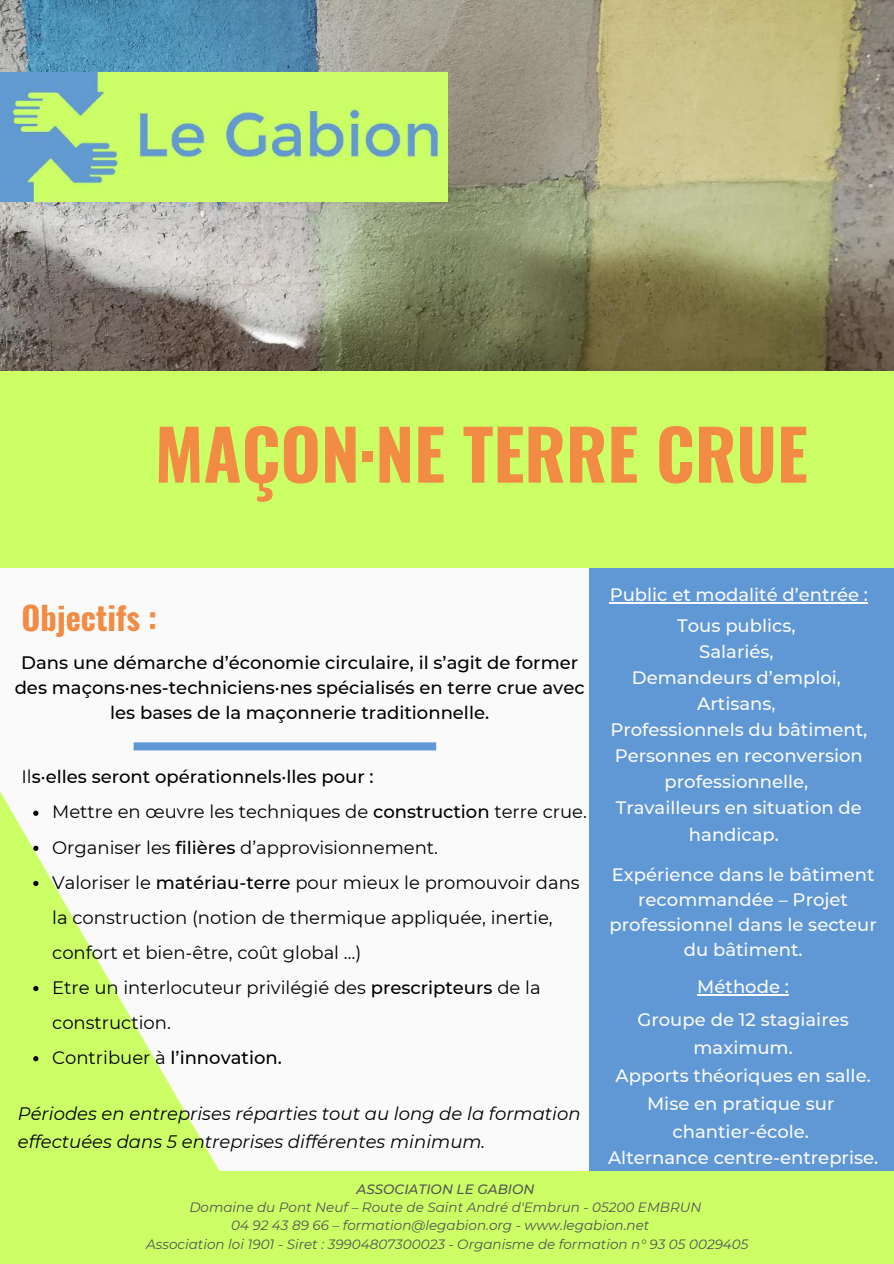
<style>
.page{position:relative;width:894px;height:1264px;background:#fff}
.page>*{position:absolute;margin:0;border:0;box-sizing:border-box;transform-origin:0 0}
.t1{font:700 69px "Oswald";color:#f28b43}
.t2{font:700 32.25px "Oswald";color:#f28b43}
.t3{font:500 18px/26.1px "Montserrat";color:#fafafa;text-align:center}
.t4{font:18px/35.1px "Montserrat";color:#000}
.t5{font:500 18px/24.8px "Montserrat";color:#000;text-align:center}
.t6{font:italic 18px/28.2px "Montserrat";color:#000}
.t7{font:italic 13.5px "Montserrat";color:#545454}
.t8{font:italic 500 13.5px "Montserrat";color:#545454}
.s1{font-weight:400}
.s2{font-weight:500}
</style>
<div class="page">
<div style="left:0;top:0;width:893px;height:1263px;background:#fafafa"></div>
<div style="left:589px;top:410px;width:304px;height:772px;background:#5f98d5"></div>
<img style="left:0;top:0;width:893px;height:371px">
<svg style="left:0;top:791px;width:220px;height:380px;fill:#cf6"></svg>
<div style="left:0;top:1171px;width:893px;height:92px;background:#cf6"></div>
<img style="left:0;top:72px;width:447px;height:129px">
<div style="left:0;top:371px;width:893px;height:197px;background:#cf6"></div>
<svg style="left:33px;top:810px;width:5px;height:5px"></svg>
<svg style="left:33px;top:845px;width:5px;height:6px"></svg>
<svg style="left:33px;top:880px;width:5px;height:6px"></svg>
<svg style="left:33px;top:985px;width:5px;height:6px"></svg>
<svg style="left:33px;top:1056px;width:5px;height:5px"></svg>
<hr style="left:609px;top:602px;width:258px;height:1px;background:#fafafa">
<hr style="left:697px;top:994px;width:91px;height:1px;background:#fafafa">
<svg style="left:134px;top:742px;width:302px;height:8px;background:#669cd6"></svg>
<h1 class="t1" style="left:155px;top:400px;width:654px">MAÇON·NE TERRE CRUE</h1>
<h2 class="t2" style="left:22px;top:592px;width:137px">Objectifs :</h2>
<p class="t5" style="left:15px;top:650px;width:571px">Dans une démarche d’économie circulaire, il s’agit de former des maçons·nes-techniciens·nes spécialisés en terre crue avec les bases de la maçonnerie traditionnelle.</p>
<p class="t5" style="left:22px;top:764px;width:353px"><span class="s1">Il</span>s·elles seront opérationnels·lles pour :</p>
<p class="t4" style="left:52px;top:794px;width:536px">Mettre en œuvre les techniques de <span class="s2">construction</span> terre crue.<br>Organiser les <span class="s2">filières</span> d’approvisionnement.<br>Valoriser le <span class="s2">matériau-terre</span> pour mieux le promouvoir dans la construction (notion de thermique appliquée, inertie, confort et bien-être, coût global …)<br>Etre un interlocuteur privilégié des <span class="s2">prescripteurs</span> de la construction.<br>Contribuer à <span class="s2">l’innovation.</span></p>
<p class="t6" style="left:18px;top:1099px;width:564px">Périodes en entreprises réparties tout au long de la formation effectuées dans 5 entreprises différentes minimum.</p>
<p class="t3" style="left:609px;top:579px;width:260px;line-height:30.6px">Public et modalité d’entrée :<br>Tous publics,</p>
<p class="t3" style="left:610px;top:638px;width:258px">Salariés,<br>Demandeurs d’emploi,<br>Artisans,<br>Professionnels du bâtiment,<br>Personnes en reconversion professionnelle,<br>Travailleurs en situation de handicap.</p>
<p class="t3" style="left:609px;top:862px;width:268px;line-height:24.8px">Expérience dans le bâtiment recommandée – Projet professionnel dans le secteur du bâtiment.</p>
<p class="t3" style="left:637px;top:970px;width:213px;line-height:32.7px">Méthode :<br>Groupe de 12 stagiaires</p>
<p class="t3" style="left:615px;top:1033px;width:257px;line-height:28.2px">maximum.<br>Apports théoriques en salle.<br>Mise en pratique sur chantier-école.</p>
<p class="t3" style="left:608px;top:1144px;width:271px">Alternance centre-entreprise.</p>
<p class="t8" style="left:356px;top:1181px;width:179px">ASSOCIATION LE GABION</p>
<p class="t7" style="left:189px;top:1199px;width:513px">Domaine du Pont Neuf – Route de Saint André d'Embrun - 05200 EMBRUN</p>
<p class="t7" style="left:231px;top:1217px;width:419px">04 92 43 89 66 – formation@legabion.org - www.legabion.net</p>
<p class="t7" style="left:146px;top:1235px;width:603px">Association loi 1901 - Siret : 39904807300023 - Organisme de formation n° 93 05 0029405</p>
</div>
